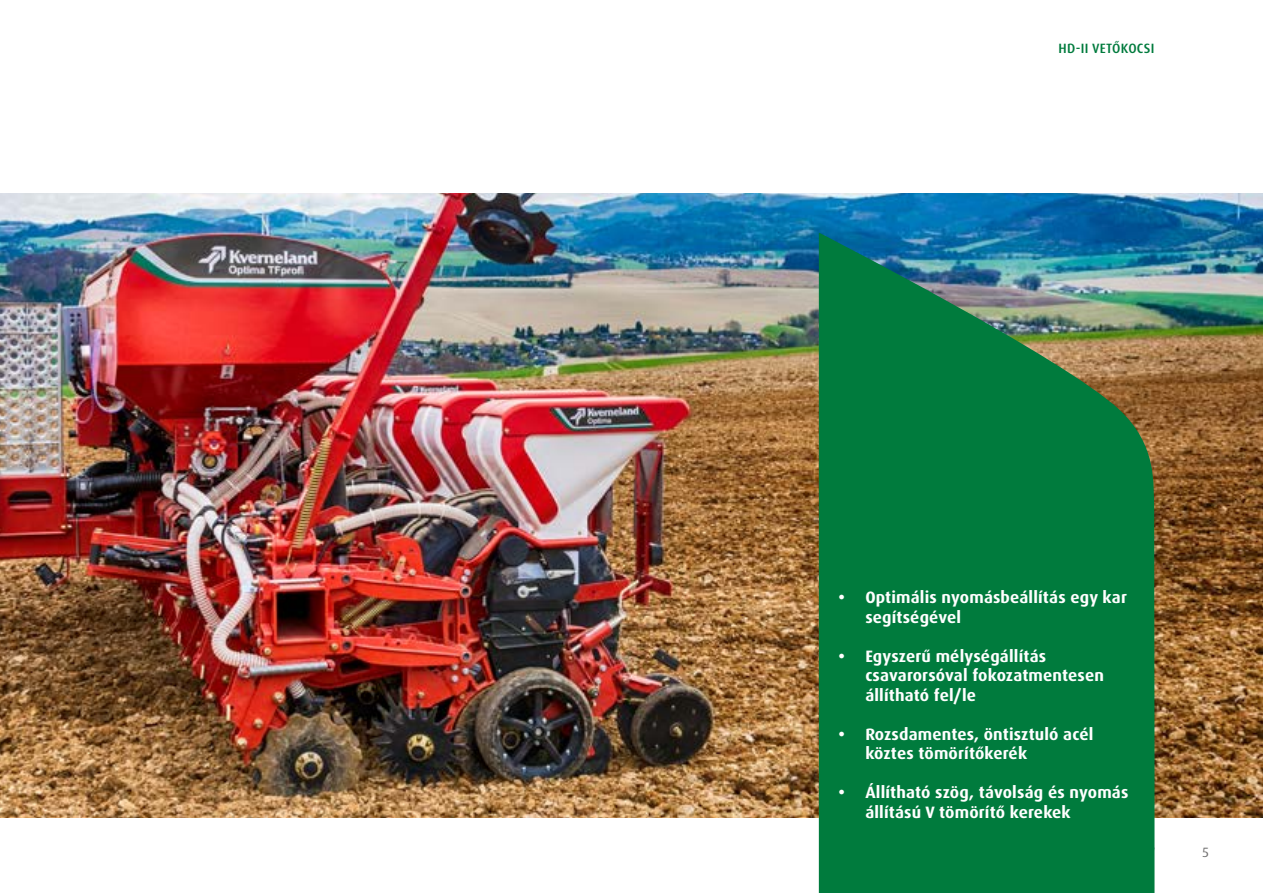
<style>
.page{position:relative;width:1263px;height:893px;background:#fff}
.page>*{position:absolute;margin:0;border:0;box-sizing:border-box;transform-origin:0 0}
.t1{font:700 16.5px/19.5px "Dax Pro";letter-spacing:.01em;color:#fff}
.t2{font:500 13.5px "Dax Pro";letter-spacing:.02em;color:#007b3d}
.t3{font:13.5px "Dax Pro";color:#706f6f}
</style>
<div class="page">
<img style="left:0;top:194px;width:1263px;height:624px">
<svg style="left:819px;top:233px;width:338px;height:660px;fill:#007b3d"></svg>
<p class="t2" style="left:1058px;top:40px;width:97px">HD-II VETŐKOCSI</p>
<p class="t1" style="left:865px;top:588px;width:263px;text-indent:-27px">• Optimális nyomásbeállítás egy kar segítségével</p>
<p class="t1" style="left:865px;top:646px;width:240px;text-indent:-27px">• Egyszerű mélységállítás csavarorsóval fokozatmentesen állítható fel/le</p>
<p class="t1" style="left:865px;top:724px;width:230px;text-indent:-27px">• Rozsdamentes, öntisztuló acél köztes tömörítőkerék</p>
<p class="t1" style="left:865px;top:783px;width:264px;text-indent:-27px">• Állítható szög, távolság és nyomás állítású V tömörítő kerekek</p>
<p class="t3" style="left:1202px;top:843px;width:8px">5</p>
</div>
